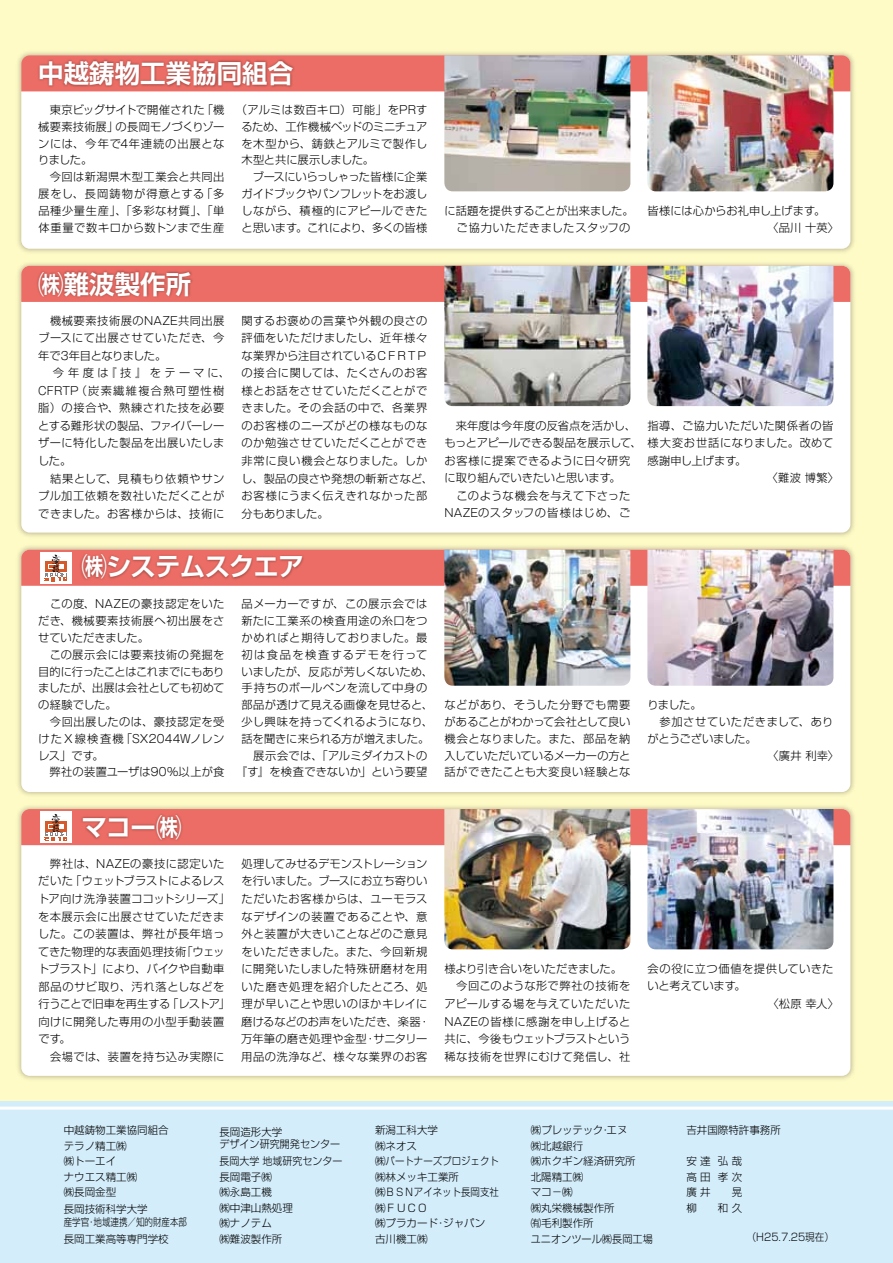
<style>
.page{position:relative;width:893px;height:1263px;background:#fffbc7}
.page>*{position:absolute;margin:0;border:0;box-sizing:border-box;transform-origin:0 0}
.t1{font:700 25.5px "Shin Go Pro De";color:#fff}
.t2{font:700 25.5px "Shin Go Pro De";letter-spacing:-.03em;color:#fff}
.t3{font:300 11.25px/17.5px "Shin Go Pro";letter-spacing:.025em;color:#000;text-align:justify}
.t4{font:300 11.25px/17.5px "Shin Go Pro";letter-spacing:.045em;color:#000}
.t5{font:300 11.25px/17.5px "Shin Go Pro";letter-spacing:.005em;color:#000}
.t6{font:300 11.25px/16.8px "Shin Go Pro";color:#000}
.t7{font:300 11.25px "Shin Go Pro";letter-spacing:.05em;color:#000}
.t8{font:300 11.25px "Shin Go Pro";letter-spacing:-.01em;color:#000}
.t9{font:300 11.25px "Shin Go Pro";letter-spacing:-.005em;color:#000}
.t10{font:300 11.25px "Shin Go Pro";letter-spacing:-.015em;color:#000}
.t11{font:300 11.25px "Shin Go Pro";letter-spacing:.125em;color:#000}
.t12{font:300 11.25px "Shin Go Pro";letter-spacing:.055em;color:#000}
.t13{font:300 11.25px "Shin Go Pro";letter-spacing:-.035em;color:#000}
.t14{font:300 10.5px/15.5px "Shin Go Pro";color:#000}
.t15{font:300 10.5px/15.5px "Shin Go Pro";color:#000;scale:.95 1}
.t16{font:300 10.5px "Shin Go Pro";color:#000;scale:.91 1}
.s1{font-family:"Gothic MB101 Pro"}
</style>
<div class="page">
<img style="left:18px;top:546px;width:836px;height:533px">
<div style="left:21px;top:809px;width:829px;height:267px;background:#fff;border-radius:9px"></div>
<img style="left:18px;top:263px;width:836px;height:273px">
<div style="left:21px;top:266px;width:829px;height:267px;background:#fff;border-radius:9px"></div>
<img style="left:18px;top:52px;width:836px;height:200px">
<div style="left:21px;top:55px;width:829px;height:194px;background:#fff;border-radius:9px"></div>
<div style="left:21px;top:550px;width:829px;height:242px;background:#fff;border-radius:9px"></div>
<div style="left:31px;top:266px;width:819px;height:36px;background:#ec6d65"></div>
<svg style="left:21px;top:55px;width:829px;height:36px"></svg>
<img style="left:34px;top:267px;width:161px;height:35px">
<img style="left:34px;top:57px;width:263px;height:35px">
<img style="left:18px;top:227px;width:13px;height:123px">
<svg style="left:21px;top:550px;width:829px;height:36px"></svg>
<svg style="left:21px;top:809px;width:829px;height:36px"></svg>
<div style="left:0;top:1101px;width:893px;height:162px;background:#d3edfb"></div>
<hr style="left:0;top:1106px;width:893px;height:3px;background:#fff">
<img style="left:444px;top:550px;width:186px;height:136px">
<img style="left:647px;top:55px;width:186px;height:136px">
<img style="left:647px;top:266px;width:186px;height:140px">
<img style="left:647px;top:809px;width:186px;height:140px">
<img style="left:647px;top:550px;width:186px;height:136px">
<img style="left:444px;top:55px;width:186px;height:136px">
<img style="left:444px;top:266px;width:186px;height:140px">
<img style="left:444px;top:809px;width:186px;height:140px">
<h1 class="t1" style="left:38px;top:52px;width:256px">中越鋳物工業協同組合</h1>
<p class="t3" style="left:38px;top:100px;width:188px;line-height:16.8px;text-indent:11px">東京ビッグサイトで開催された「機械要素技術展」の長岡モノづくりゾーンには、今年で<span class="s1">4</span>年連続の出展となりました。</p>
<p class="t3" style="left:38px;top:167px;width:188px;line-height:16.8px;text-indent:11px">今回は新潟県木型工業会と共同出展をし、長岡鋳物が得意とする「多品種少量生産」、「多彩な材質」、「単体重量で数キロから数トンまで生産</p>
<h1 class="t1" style="left:38px;top:263px;width:154px">㈱難波製作所</h1>
<p class="t3" style="left:38px;top:310px;width:188px;text-indent:12px">機械要素技術展の<span class="s1">NAZE</span>共同出展ブースにて出展させていただき、今年で<span class="s1">3</span>年目となりました。</p>
<p class="t4" style="left:38px;top:363px;width:193px;text-indent:15px">今年度は『技』をテーマに、<br><span class="s1">CFRTP</span>（炭素繊維複合熱可塑性樹脂）の接合や、熟練された技を必要とする難形状の製品、ファイバーレーザーに特化した製品を出展いたしました。</p>
<p class="t3" style="left:38px;top:468px;width:188px;text-indent:12px">結果として、見積もり依頼やサンプル加工依頼を数社いただくことができました。お客様からは、技術に</p>
<p class="t3" style="left:241px;top:100px;width:188px;line-height:16.8px;text-indent:-6px">（アルミは数百キロ）可能」を<span class="s1">PR</span>するため、工作機械ベッドのミニチュアを木型から、鋳鉄とアルミで製作し木型と共に展示しました。</p>
<p class="t3" style="left:241px;top:167px;width:188px;line-height:16.8px;text-indent:11px">ブースにいらっしゃった皆様に企業ガイドブックやパンフレットをお渡ししながら、積極的にアピールできたと思います。これにより、多くの皆様</p>
<p class="t3" style="left:241px;top:310px;width:193px;text-align:left">関するお褒めの言葉や外観の良さの評価をいただけましたし、近年様々な業界から注目されているＣＦＲＴＰの接合に関しては、たくさんのお客様とお話をさせていただくことができました。その会話の中で、各業界のお客様のニーズがどの様なものなのか勉強させていただくことができ非常に良い機会となりました。しかし、製品の良さや発想の斬新さなど、お客様にうまく伝えきれなかった部分もありました。</p>
<h1 class="t2" style="left:81px;top:546px;width:224px">㈱システムスクエア</h1>
<p class="t3" style="left:38px;top:594px;width:188px;line-height:16.8px;text-indent:12px">この度、<span class="s1">NAZE</span>の豪技認定をいただき、機械要素技術展へ初出展をさせていただきました。</p>
<p class="t3" style="left:38px;top:645px;width:188px;line-height:16.8px;text-indent:12px">この展示会には要素技術の発掘を目的に行ったことはこれまでにもありましたが、出展は会社としても初めての経験でした。</p>
<p class="t3" style="left:38px;top:712px;width:188px;line-height:16.8px;text-indent:12px">今回出展したのは、豪技認定を受けたＸ線検査機「<span class="s1">SX2044W</span>ノレンレス」です。</p>
<p class="t3" style="left:50px;top:762px;width:176px">弊社の装置ユーザは<span class="s1">90</span>％以上が食</p>
<p class="t4" style="left:241px;top:594px;width:188px">品メーカーですが、この展示会では</p>
<p class="t3" style="left:241px;top:611px;width:188px">新たに工業系の検査用途の糸口をつ</p>
<p class="t4" style="left:241px;top:628px;width:188px">かめればと期待しておりました。最</p>
<p class="t11" style="left:241px;top:645px;width:188px">初は食品を検査するデモを行って</p>
<p class="t3" style="left:241px;top:661px;width:193px">いましたが、反応が芳しくないため、</p>
<p class="t3" style="left:241px;top:678px;width:188px">手持ちのボールペンを流して中身の</p>
<p class="t3" style="left:241px;top:695px;width:193px">部品が透けて見える画像を見せると、</p>
<p class="t3" style="left:241px;top:711px;width:193px">少し興味を持ってくれるようになり、</p>
<p class="t8" style="left:241px;top:729px;width:189px">話を聞きに来られる方が増えました。</p>
<p class="t6" style="left:253px;top:745px;width:176px">展示会では、「アルミダイカストの</p>
<p class="t3" style="left:236px;top:762px;width:193px">『す』を検査できないか」という要望</p>
<h1 class="t1" style="left:81px;top:806px;width:102px">マコー㈱</h1>
<p class="t3" style="left:38px;top:853px;width:193px;text-align:left;text-indent:12px">弊社は、<span class="s1">NAZE</span>の豪技に認定いただいた「ウェットブラストによるレストア向け洗浄装置ココットシリーズ」を本展示会に出展させていただきました。この装置は、弊社が長年培ってきた物理的な表面処理技術「ウェットブラスト」により、バイクや自動車部品のサビ取り、汚れ落としなどを行うことで旧車を再生する「レストア」向けに開発した専用の小型手動装置です。</p>
<p class="t3" style="left:50px;top:1046px;width:176px">会場では、装置を持ち込み実際に</p>
<p class="t3" style="left:241px;top:853px;width:190px;text-align:left">処理してみせるデモンストレーションを行いました。ブースにお立ち寄りいただいたお客様からは、ユーモラスなデザインの装置であることや、意外と装置が大きいことなどのご意見をいただきました。また、今回新規に開発いたしました特殊研磨材を用いた磨き処理を紹介したところ、処理が早いことや思いのほかキレイに磨けるなどのお声をいただき、楽器・万年筆の磨き処理や金型・サニタリー用品の洗浄など、様々な業界のお客</p>
<p class="t3" style="left:444px;top:201px;width:191px;line-height:16.8px;text-align:right">に話題を提供することが出来ました。ご協力いただきましたスタッフの</p>
<p class="t6" style="left:767px;top:201px;width:74px;text-indent:-120px">皆様には心からお礼申し上げます。〈品川十英〉</p>
<p class="t5" style="left:444px;top:415px;width:199px;text-indent:11px">来年度は今年度の反省点を活かし、もっとアピールできる製品を展示して、お客様に提案できるように日々研究に取り組んでいきたいと思います。</p>
<p class="t3" style="left:444px;top:485px;width:188px;text-align:right">このような機会を与えて下さった<br><span class="s1">NAZE</span>のスタッフの皆様はじめ、ご</p>
<p class="t3" style="left:647px;top:415px;width:188px">指導、ご協力いただいた関係者の皆</p>
<p class="t7" style="left:647px;top:434px;width:188px">様大変お世話になりました。改めて</p>
<p class="t9" style="left:647px;top:451px;width:101px">感謝申し上げます。</p>
<p class="t3" style="left:766px;top:468px;width:74px">〈難波博繁〉</p>
<p class="t3" style="left:444px;top:695px;width:188px;line-height:16.8px">などがあり、そうした分野でも需要があることがわかって会社として良い機会となりました。また、部品を納入していただいているメーカーの方と話ができたことも大変良い経験とな</p>
<p class="t3" style="left:647px;top:695px;width:56px">りました。</p>
<p class="t12" style="left:659px;top:712px;width:176px">参加させていただきまして、あり</p>
<p class="t13" style="left:647px;top:729px;width:111px">がとうございました。</p>
<p class="t3" style="left:767px;top:745px;width:73px">〈廣井利幸〉</p>
<p class="t9" style="left:444px;top:959px;width:179px">様より引き合いをいただきました。</p>
<p class="t3" style="left:456px;top:976px;width:176px">今回このような形で弊社の技術を</p>
<p class="t3" style="left:444px;top:993px;width:188px">アピールする場を与えていただいた</p>
<p class="t7" style="left:444px;top:1012px;width:188px"><span class="s1">NAZE</span>の皆様に感謝を申し上げると</p>
<p class="t10" style="left:444px;top:1029px;width:188px">共に、今後もウェットブラストという</p>
<p class="t4" style="left:444px;top:1046px;width:188px">稀な技術を世界にむけて発信し、社</p>
<p class="t3" style="left:647px;top:958px;width:188px">会の役に立つ価値を提供していきた</p>
<p class="t8" style="left:647px;top:977px;width:100px">いと考えています。</p>
<p class="t3" style="left:767px;top:993px;width:73px">〈松原幸人〉</p>
<p class="t14" style="left:64px;top:1121px;width:106px">中越鋳物工業協同組合テラノ精工㈱<br>㈱トーエイ<br>ナウエス精工㈱<br>㈱長岡金型</p>
<p class="t14" style="left:64px;top:1201px;width:125px;line-height:12.5px">長岡技術科学大学<br>産学官・地域連携／知的財産本部</p>
<p class="t14" style="left:64px;top:1229px;width:106px">長岡工業高等専門学校</p>
<p class="t14" style="left:219px;top:1124px;width:122px;line-height:12.5px">長岡造形大学<br>デザイン研究開発センター</p>
<p class="t15" style="left:219px;top:1152px;width:131px">長岡大学 地域研究センター長岡電子㈱<br>㈱永島工機<br>㈱中津山熱処理<br>㈱ナノテム<br>㈱難波製作所</p>
<p class="t14" style="left:375px;top:1121px;width:125px">新潟工科大学<br>㈱ネオス<br>㈱パートナーズプロジェクト㈱林メッキ工業所<br>㈱ＢＳＮアイネット長岡支社㈱ＦＵＣＯ<br>㈱プラカード･ジャパン<br>古川機工㈱</p>
<p class="t14" style="left:531px;top:1121px;width:124px">㈱プレッテック・エヌ<br>㈱北越銀行<br>㈱ホクギン経済研究所<br>北陽精工㈱<br>マコ−㈱<br>㈱丸栄機械製作所<br>㈲毛利製作所<br>ユニオンツール㈱長岡工場</p>
<p class="t14" style="left:686px;top:1121px;width:96px">吉井国際特許事務所</p>
<p class="t14" style="left:686px;top:1152px;width:57px;text-align:justify">安 達 弘 哉高 田 孝 次廣 井 　 晃柳 　 和 久</p>
<p class="t16" style="left:747px;top:1228px;width:97px">（H25.7.25現在）</p>
</div>
